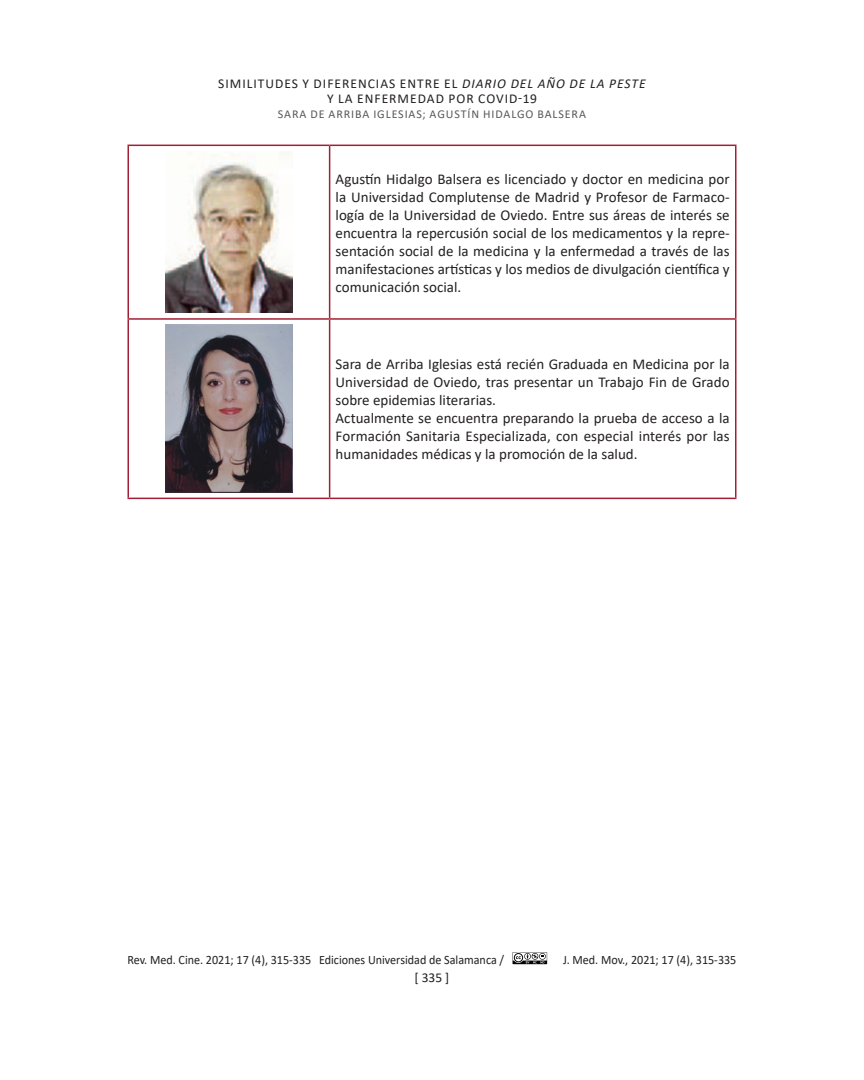
<style>
.page{position:relative;width:864px;height:1080px;background:#fff}
.page>*{position:absolute;margin:0;border:0;box-sizing:border-box;transform-origin:0 0}
.author{font:15px/18px "Calibri";color:#231f20;text-align:justify}
.t1{font:13.5px/15px "Calibri";letter-spacing:.075em;color:#231f20;text-align:center}
.t2{font:12.75px "Calibri";color:#231f20;scale:.95 1}
.t3{font:12px "Calibri";letter-spacing:.075em;color:#57585a}
.s1{font-style:italic}
</style>
<div class="page">
<svg style="left:513px;top:952px;width:34px;height:12px"></svg>
<hr style="left:128px;top:145px;width:202px;height:1px;background:#a31f35">
<hr style="left:128px;top:146px;width:1px;height:172px;background:#a31f35">
<hr style="left:330px;top:145px;width:406px;height:1px;background:#a31f35">
<hr style="left:329px;top:146px;width:1px;height:172px;background:#a31f35">
<hr style="left:735px;top:146px;width:1px;height:172px;background:#a31f35">
<hr style="left:128px;top:318px;width:202px;height:2px;background:#a31f35">
<hr style="left:128px;top:320px;width:1px;height:178px;background:#a31f35">
<hr style="left:330px;top:318px;width:406px;height:2px;background:#a31f35">
<hr style="left:329px;top:320px;width:1px;height:178px;background:#a31f35">
<hr style="left:735px;top:320px;width:1px;height:178px;background:#a31f35">
<hr style="left:128px;top:498px;width:202px;height:1px;background:#a31f35">
<hr style="left:330px;top:498px;width:406px;height:1px;background:#a31f35">
<img style="left:165px;top:151px;width:128px;height:162px">
<img style="left:165px;top:325px;width:128px;height:167px">
<p class="t1" style="left:218px;top:76px;width:429px">SIMILITUDES Y DIFERENCIAS ENTRE EL <span class="s1">DIARIO DEL AÑO DE LA PESTE<br></span>Y LA ENFERMEDAD POR COVID-19</p>
<p class="t3" style="left:278px;top:106px;width:310px">SARA DE ARRIBA IGLESIAS; AGUSTÍN HIDALGO BALSERA</p>
<p class="author" style="left:336px;top:169px;width:396px">Agustín Hidalgo Balsera es licenciado y doctor en medicina por la Universidad Complutense de Madrid y Profesor de Farmaco&shy;logía de la Universidad de Oviedo. Entre sus áreas de interés se encuentra la repercusión social de los medicamentos y la repre&shy;sentación social de la medicina y la enfermedad a través de las manifestaciones artísticas y los medios de divulgación científica y comunicación social.</p>
<p class="author" style="left:336px;top:355px;width:396px">Sara de Arriba Iglesias está recién Graduada en Medicina por la Universidad de Oviedo, tras presentar un Trabajo Fin de Grado sobre epidemias literarias.</p>
<p class="author" style="left:336px;top:409px;width:396px">Actualmente se encuentra preparando la prueba de acceso a la Formación Sanitaria Especializada, con especial interés por las humanidades médicas y la promoción de la salud.</p>
<p class="t2" style="left:127px;top:951px;width:398px">Rev. Med. Cine. 2021; 17 (4), 315-335 Ediciones Universidad de Salamanca /</p>
<p class="t2" style="left:563px;top:951px;width:184px">J. Med. Mov., 2021; 17 (4), 315-335</p>
<p class="t1" style="left:414px;top:970px;width:36px">[ 335 ]</p>
</div>
